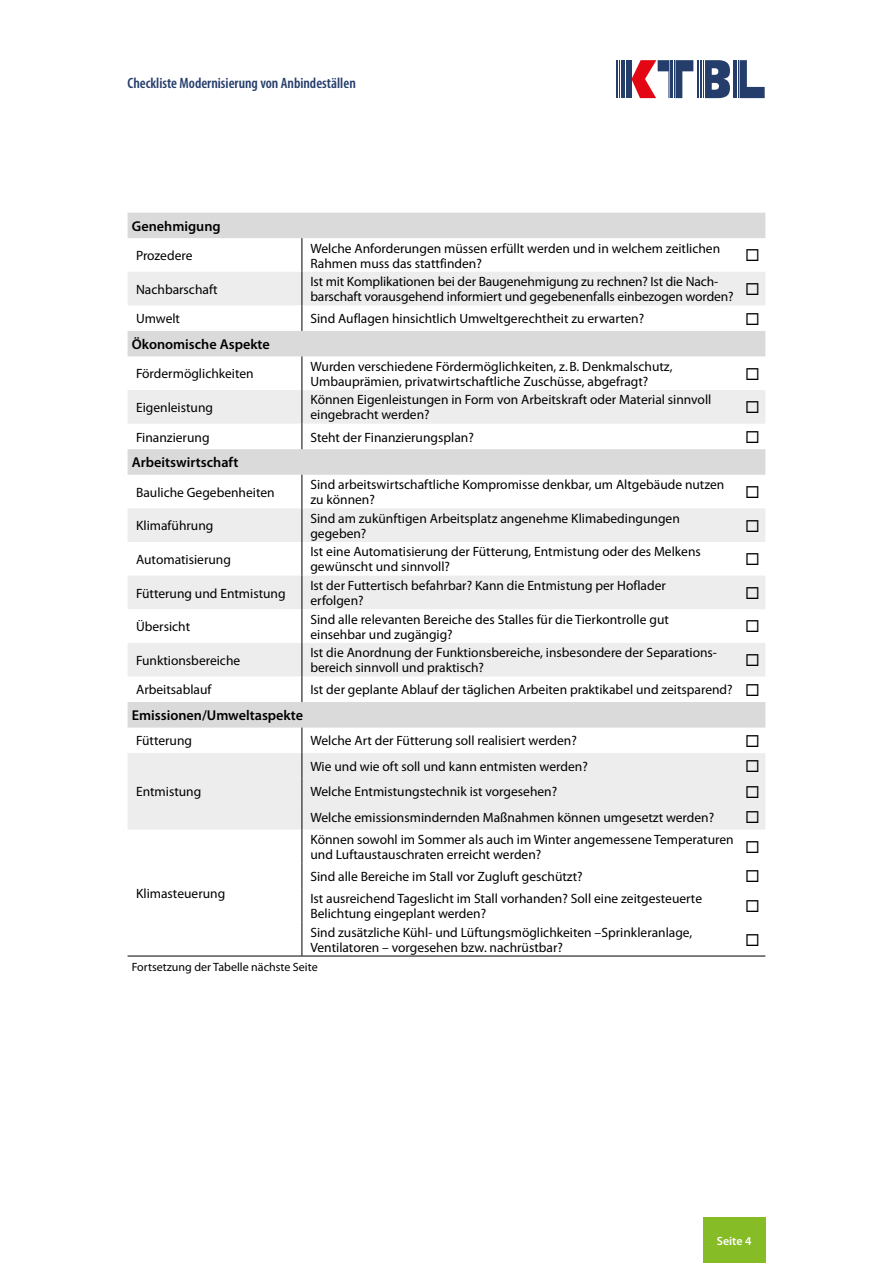
<style>
.page{position:relative;width:893px;height:1263px;background:#fff}
.page>*{position:absolute;margin:0;border:0;box-sizing:border-box;transform-origin:0 0}
.t1{font:600 condensed 15px "Myriad Pro";color:#253d6b}
.t2{font:600 14.25px "Myriad Pro";color:#000}
.t3{font:13.5px/15px "Myriad Pro";color:#000}
.t4{font:12px "Myriad Pro";color:#000}
.t5{font:600 12px "Myriad Pro";color:#fff}
</style>
<div class="page">
<svg style="left:631px;top:60px;width:38px;height:38px"></svg>
<hr style="left:670px;top:60px;width:1px;height:38px;background:#253d6b">
<hr style="left:672px;top:60px;width:1px;height:38px;background:#253d6b">
<hr style="left:674px;top:60px;width:1px;height:38px;background:#253d6b">
<svg style="left:675px;top:60px;width:18px;height:38px"></svg>
<hr style="left:733px;top:60px;width:1px;height:38px;background:#253d6b">
<hr style="left:736px;top:60px;width:1px;height:38px;background:#253d6b">
<hr style="left:738px;top:60px;width:1px;height:38px;background:#253d6b">
<svg style="left:739px;top:60px;width:26px;height:38px"></svg>
<hr style="left:697px;top:60px;width:2px;height:38px;background:#253d6b">
<hr style="left:700px;top:60px;width:1px;height:38px;background:#253d6b">
<svg style="left:705px;top:60px;width:25px;height:38px"></svg>
<hr style="left:701px;top:60px;width:1px;height:38px;background:#253d6b">
<hr style="left:703px;top:60px;width:1px;height:38px;background:#253d6b">
<hr style="left:617px;top:60px;width:1px;height:38px;background:#253d6b">
<hr style="left:619px;top:60px;width:1px;height:38px;background:#253d6b">
<hr style="left:621px;top:60px;width:1px;height:38px;background:#253d6b">
<hr style="left:622px;top:60px;width:1px;height:38px;background:#253d6b">
<hr style="left:624px;top:60px;width:1px;height:38px;background:#253d6b">
<div style="left:626px;top:60px;width:5px;height:38px;background:#253d6b"></div>
<svg style="left:128px;top:213px;width:637px;height:59px"></svg>
<svg style="left:128px;top:272px;width:637px;height:558px"></svg>
<hr style="left:302px;top:238px;width:1px;height:34px;background:#000">
<hr style="left:302px;top:272px;width:1px;height:33px;background:#000">
<svg style="left:302px;top:305px;width:1px;height:26px"></svg>
<hr style="left:302px;top:356px;width:1px;height:34px;background:#000">
<hr style="left:302px;top:390px;width:1px;height:34px;background:#000">
<svg style="left:302px;top:424px;width:1px;height:25px"></svg>
<hr style="left:302px;top:475px;width:1px;height:33px;background:#000">
<hr style="left:302px;top:508px;width:1px;height:34px;background:#000">
<hr style="left:302px;top:542px;width:1px;height:34px;background:#000">
<hr style="left:302px;top:576px;width:1px;height:33px;background:#000">
<hr style="left:302px;top:609px;width:1px;height:34px;background:#000">
<hr style="left:302px;top:643px;width:1px;height:33px;background:#000">
<svg style="left:302px;top:676px;width:1px;height:26px"></svg>
<svg style="left:302px;top:727px;width:1px;height:103px"></svg>
<hr style="left:128px;top:956px;width:174px;height:1px;background:#000">
<hr style="left:302px;top:956px;width:438px;height:1px;background:#000">
<svg style="left:740px;top:956px;width:25px;height:1px"></svg>
<hr style="left:302px;top:830px;width:1px;height:33px;background:#000">
<svg style="left:302px;top:863px;width:1px;height:26px"></svg>
<hr style="left:302px;top:889px;width:1px;height:33px;background:#000">
<hr style="left:302px;top:922px;width:1px;height:34px;background:#000">
<div style="left:703px;top:1217px;width:62px;height:46px;background:#86bc25"></div>
<svg style="left:747px;top:249px;width:12px;height:12px"></svg>
<svg style="left:747px;top:312px;width:12px;height:12px"></svg>
<svg style="left:747px;top:367px;width:12px;height:13px"></svg>
<svg style="left:747px;top:401px;width:12px;height:12px"></svg>
<svg style="left:747px;top:431px;width:12px;height:12px"></svg>
<svg style="left:747px;top:486px;width:12px;height:12px"></svg>
<svg style="left:747px;top:519px;width:12px;height:12px"></svg>
<svg style="left:747px;top:553px;width:12px;height:12px"></svg>
<svg style="left:747px;top:587px;width:12px;height:12px"></svg>
<svg style="left:747px;top:620px;width:12px;height:12px"></svg>
<svg style="left:747px;top:654px;width:12px;height:12px"></svg>
<svg style="left:747px;top:734px;width:12px;height:13px"></svg>
<svg style="left:747px;top:760px;width:12px;height:12px"></svg>
<svg style="left:747px;top:786px;width:12px;height:12px"></svg>
<svg style="left:747px;top:811px;width:12px;height:12px"></svg>
<p class="t1" style="left:128px;top:74px;width:230px">Checkliste Modernisierung von Anbindeställen</p>
<p class="t2" style="left:132px;top:218px;width:90px">Genehmigung</p>
<p class="t3" style="left:136px;top:248px;width:58px">Prozedere</p>
<p class="t3" style="left:310px;top:241px;width:411px">Welche Anforderungen müssen erfüllt werden und in welchem zeitlichen<br>Rahmen muss das stattfinden?</p>
<p class="t3" style="left:136px;top:282px;width:83px">Nachbarschaft</p>
<p class="t3" style="left:310px;top:274px;width:451px">Ist mit Komplikationen bei der Baugenehmigung zu rechnen? Ist die Nach&shy;barschaft vorausgehend informiert und gegebenenfalls einbezogen worden? ◻</p>
<p class="t3" style="left:136px;top:311px;width:46px">Umwelt</p>
<p class="t3" style="left:310px;top:311px;width:335px">Sind Auflagen hinsichtlich Umweltgerechtheit zu erwarten?</p>
<p class="t2" style="left:132px;top:336px;width:140px">Ökonomische Aspekte</p>
<p class="t3" style="left:136px;top:367px;width:119px">Fördermöglichkeiten</p>
<p class="t3" style="left:310px;top:359px;width:364px">Wurden verschiedene Fördermöglichkeiten, z.B. Denkmalschutz,<br>Umbauprämien, privatwirtschaftliche Zuschüsse, abgefragt?</p>
<p class="t3" style="left:136px;top:400px;width:79px">Eigenleistung</p>
<p class="t3" style="left:310px;top:393px;width:402px">Können Eigenleistungen in Form von Arbeitskraft oder Material sinnvoll eingebracht werden?</p>
<p class="t3" style="left:136px;top:430px;width:75px">Finanzierung</p>
<p class="t3" style="left:310px;top:430px;width:165px">Steht der Finanzierungsplan?</p>
<p class="t2" style="left:132px;top:455px;width:108px">Arbeitswirtschaft</p>
<p class="t3" style="left:136px;top:485px;width:140px">Bauliche Gegebenheiten</p>
<p class="t3" style="left:310px;top:477px;width:415px">Sind arbeitswirtschaftliche Kompromisse denkbar, um Altgebäude nutzen zu können?</p>
<p class="t3" style="left:136px;top:518px;width:79px">Klimaführung</p>
<p class="t3" style="left:310px;top:511px;width:371px">Sind am zukünftigen Arbeitsplatz angenehme Klimabedingungen gegeben?</p>
<p class="t3" style="left:136px;top:552px;width:96px">Automatisierung</p>
<p class="t3" style="left:310px;top:545px;width:392px">Ist eine Automatisierung der Fütterung, Entmistung oder des Melkens gewünscht und sinnvoll?</p>
<p class="t3" style="left:136px;top:586px;width:151px">Fütterung und Entmistung</p>
<p class="t3" style="left:310px;top:578px;width:357px">Ist der Futtertisch befahrbar? Kann die Entmistung per Hoflader erfolgen?</p>
<p class="t3" style="left:136px;top:619px;width:56px">Übersicht</p>
<p class="t3" style="left:310px;top:612px;width:360px">Sind alle relevanten Bereiche des Stalles für die Tierkontrolle gut einsehbar und zugängig?</p>
<p class="t3" style="left:136px;top:653px;width:106px">Funktionsbereiche</p>
<p class="t3" style="left:310px;top:645px;width:407px">Ist die Anordnung der Funktionsbereiche, insbesondere der Separations&shy;bereich sinnvoll und praktisch?</p>
<p class="t3" style="left:136px;top:683px;width:77px">Arbeitsablauf</p>
<p class="t3" style="left:310px;top:683px;width:451px">Ist der geplante Ablauf der täglichen Arbeiten praktikabel und zeitsparend? ◻</p>
<p class="t2" style="left:132px;top:707px;width:173px">Emissionen/Umweltaspekte</p>
<p class="t3" style="left:136px;top:734px;width:58px">Fütterung</p>
<p class="t3" style="left:310px;top:734px;width:268px">Welche Art der Fütterung soll realisiert werden?</p>
<p class="t3" style="left:136px;top:785px;width:67px">Entmistung</p>
<p class="t3" style="left:310px;top:759px;width:279px">Wie und wie oft soll und kann entmisten werden?</p>
<p class="t3" style="left:310px;top:785px;width:248px">Welche Entmistungstechnik ist vorgesehen?</p>
<p class="t3" style="left:310px;top:810px;width:405px">Welche emissionsmindernden Maßnahmen können umgesetzt werden?</p>
<p class="t3" style="left:310px;top:832px;width:425px">Können sowohl im Sommer als auch im Winter angemessene Temperaturen und Luftaustauschraten erreicht werden?</p>
<p class="t3" style="left:310px;top:869px;width:274px">Sind alle Bereiche im Stall vor Zugluft geschützt?</p>
<p class="t3" style="left:310px;top:891px;width:393px">Ist ausreichend Tageslicht im Stall vorhanden? Soll eine zeitgesteuerte<br>Belichtung eingeplant werden?</p>
<p class="t3" style="left:310px;top:925px;width:383px">Sind zusätzliche Kühl- und Lüftungsmöglichkeiten –Sprinkleranlage,<br>Ventilatoren – vorgesehen bzw. nachrüstbar?</p>
<p class="t4" style="left:132px;top:961px;width:187px">Fortsetzung der Tabelle nächste Seite</p>
<p class="t3" style="left:136px;top:886px;width:91px">Klimasteuerung</p>
<p class="t5" style="left:717px;top:1234px;width:36px">Seite 4</p>
</div>
